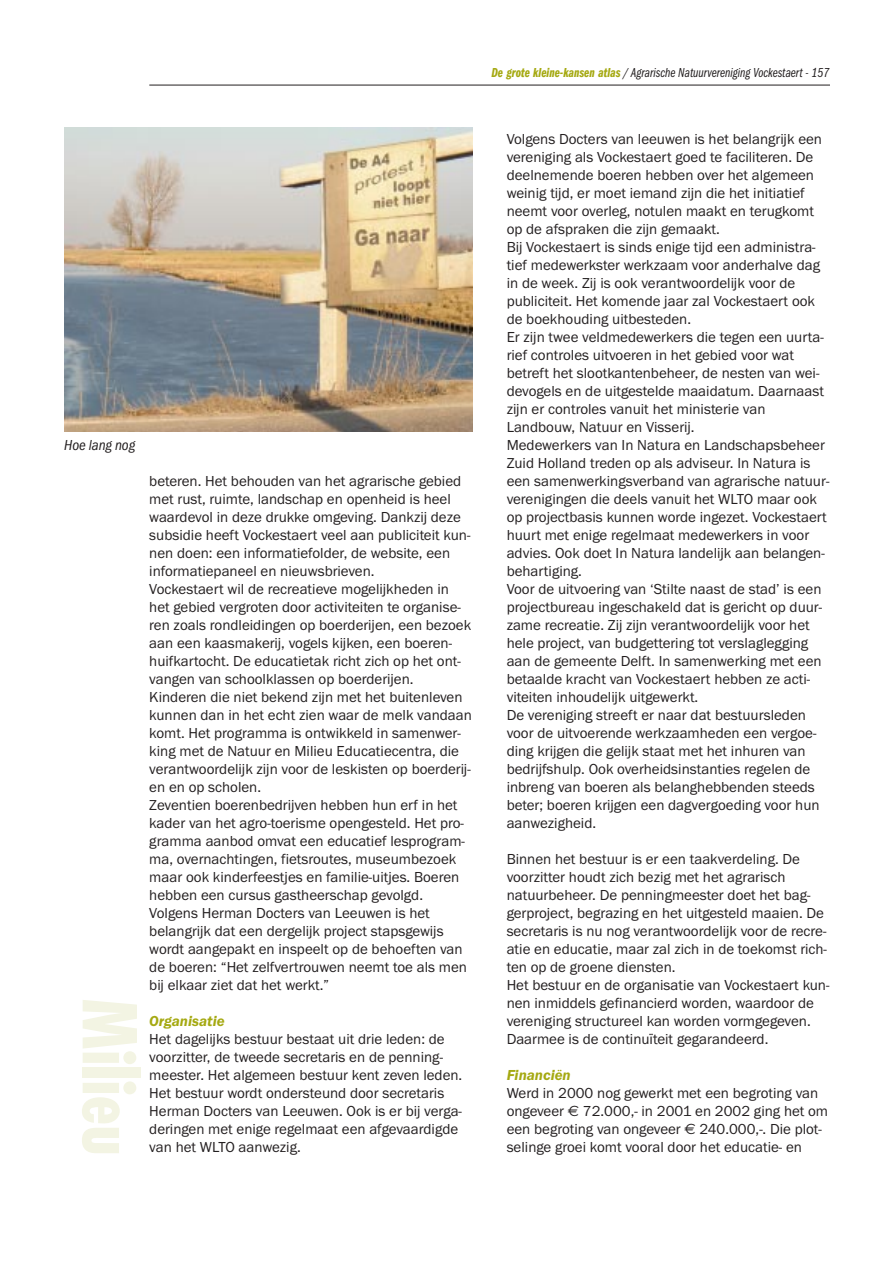
<style>
.page{position:relative;width:893px;height:1262px;background:#fff}
.page>*{position:absolute;margin:0;border:0;box-sizing:border-box;transform-origin:0 0}
.t1{font:700 condensed 72px "Futura";color:#f3f4e3}
.t2{font:15px/18px "Franklin Gothic Itc T";color:#231f20}
.t3{font:italic 600 15px "Franklin Gothic Itc T";color:#a5a912}
.t4{font:italic condensed 15px "Franklin Gothic Itc T";color:#231f20}
.t5{font:italic extra-condensed 13.5px "Franklin Gothic Itc T";color:#231f20}
.s1{font-weight:600;color:#a5a912}
.s2{font-family:"Euro Sans"}
</style>
<div class="page">
<hr style="left:149px;top:85px;width:681px;height:1px;background:#231f20">
<img style="left:64px;top:128px;width:408px;height:304px">
<p class="t5" style="left:491px;top:67px;width:339px"><span class="s1">De grote kleine-kansen atlas</span> / Agrarische Natuurvereniging Vockestaert - 157</p>
<p class="t4" style="left:64px;top:439px;width:73px">Hoe lang nog</p>
<h1 class="t1" style="left:143px;top:998px;width:159px;rotate:90deg">Milieu</h1>
<p class="t2" style="left:149px;top:473px;width:324px">beteren. Het behouden van het agrarische gebied met rust, ruimte, landschap en openheid is heel waardevol in deze drukke omgeving. Dankzij deze subsidie heeft Vockestaert veel aan publiciteit kun&shy;nen doen: een informatiefolder, de website, een informatiepaneel en nieuwsbrieven.<br>Vockestaert wil de recreatieve mogelijkheden in het gebied vergroten door activiteiten te organise&shy;ren zoals rondleidingen op boerderijen, een bezoek aan een kaasmakerij, vogels kijken, een boeren&shy;huifkartocht. De educatietak richt zich op het ont&shy;vangen van schoolklassen op boerderijen.<br>Kinderen die niet bekend zijn met het buitenleven kunnen dan in het echt zien waar de melk vandaan komt. Het programma is ontwikkeld in samenwer&shy;king met de Natuur en Milieu Educatiecentra, die verantwoordelijk zijn voor de leskisten op boerderij&shy;en en op scholen.<br>Zeventien boerenbedrijven hebben hun erf in het kader van het agro-toerisme opengesteld. Het pro&shy;gramma aanbod omvat een educatief lesprogram&shy;ma, overnachtingen, fietsroutes, museumbezoek maar ook kinderfeestjes en familie-uitjes. Boeren hebben een cursus gastheerschap gevolgd.<br>Volgens Herman Docters van Leeuwen is het belangrijk dat een dergelijk project stapsgewijs wordt aangepakt en inspeelt op de behoeften van de boeren: “Het zelfvertrouwen neemt toe als men bij elkaar ziet dat het werkt.”</p>
<p class="t3" style="left:149px;top:1015px;width:77px">Organisatie</p>
<p class="t2" style="left:149px;top:1031px;width:314px">Het dagelijks bestuur bestaat uit drie leden: de voorzitter, de tweede secretaris en de penning&shy;meester. Het algemeen bestuur kent zeven leden.<br>Het bestuur wordt ondersteund door secretaris Herman Docters van Leeuwen. Ook is er bij verga&shy;deringen met enige regelmaat een afgevaardigde van het WLTO aanwezig.</p>
<p class="t2" style="left:506px;top:131px;width:324px">Volgens Docters van leeuwen is het belangrijk een vereniging als Vockestaert goed te faciliteren. De deelnemende boeren hebben over het algemeen weinig tijd, er moet iemand zijn die het initiatief neemt voor overleg, notulen maakt en terugkomt op de afspraken die zijn gemaakt.<br>Bij Vockestaert is sinds enige tijd een administra&shy;tief medewerkster werkzaam voor anderhalve dag in de week. Zij is ook verantwoordelijk voor de publiciteit. Het komende jaar zal Vockestaert ook de boekhouding uitbesteden.<br>Er zijn twee veldmedewerkers die tegen een uurta&shy;rief controles uitvoeren in het gebied voor wat betreft het slootkantenbeheer, de nesten van wei&shy;devogels en de uitgestelde maaidatum. Daarnaast zijn er controles vanuit het ministerie van Landbouw, Natuur en Visserij.<br>Medewerkers van In Natura en Landschapsbeheer Zuid Holland treden op als adviseur. In Natura is een samenwerkingsverband van agrarische natuur&shy;verenigingen die deels vanuit het WLTO maar ook op projectbasis kunnen worde ingezet. Vockestaert huurt met enige regelmaat medewerkers in voor advies. Ook doet In Natura landelijk aan belangen&shy;behartiging.<br>Voor de uitvoering van ‘Stilte naast de stad’ is een projectbureau ingeschakeld dat is gericht op duur&shy;zame recreatie. Zij zijn verantwoordelijk voor het hele project, van budgettering tot verslaglegging aan de gemeente Delft. In samenwerking met een betaalde kracht van Vockestaert hebben ze acti&shy;viteiten inhoudelijk uitgewerkt.<br>De vereniging streeft er naar dat bestuursleden voor de uitvoerende werkzaamheden een vergoe&shy;ding krijgen die gelijk staat met het inhuren van bedrijfshulp. Ook overheidsinstanties regelen de inbreng van boeren als belanghebbenden steeds beter; boeren krijgen een dagvergoeding voor hun aanwezigheid.</p>
<p class="t2" style="left:506px;top:851px;width:324px">Binnen het bestuur is er een taakverdeling. De voorzitter houdt zich bezig met het agrarisch natuurbeheer. De penningmeester doet het bag&shy;gerproject, begrazing en het uitgesteld maaien. De secretaris is nu nog verantwoordelijk voor de recre&shy;atie en educatie, maar zal zich in de toekomst rich&shy;ten op de groene diensten.<br>Het bestuur en de organisatie van Vockestaert kun&shy;nen inmiddels gefinancierd worden, waardoor de vereniging structureel kan worden vormgegeven.<br>Daarmee is de continuïteit gegarandeerd.</p>
<p class="t3" style="left:506px;top:1069px;width:66px">Financiën</p>
<p class="t2" style="left:506px;top:1085px;width:323px">Werd in 2000 nog gewerkt met een begroting van ongeveer <span class="s2">€</span> 72.000,- in 2001 en 2002 ging het om een begroting van ongeveer <span class="s2">€</span> 240.000,-. Die plot&shy;selinge groei komt vooral door het educatie- en</p>
</div>
